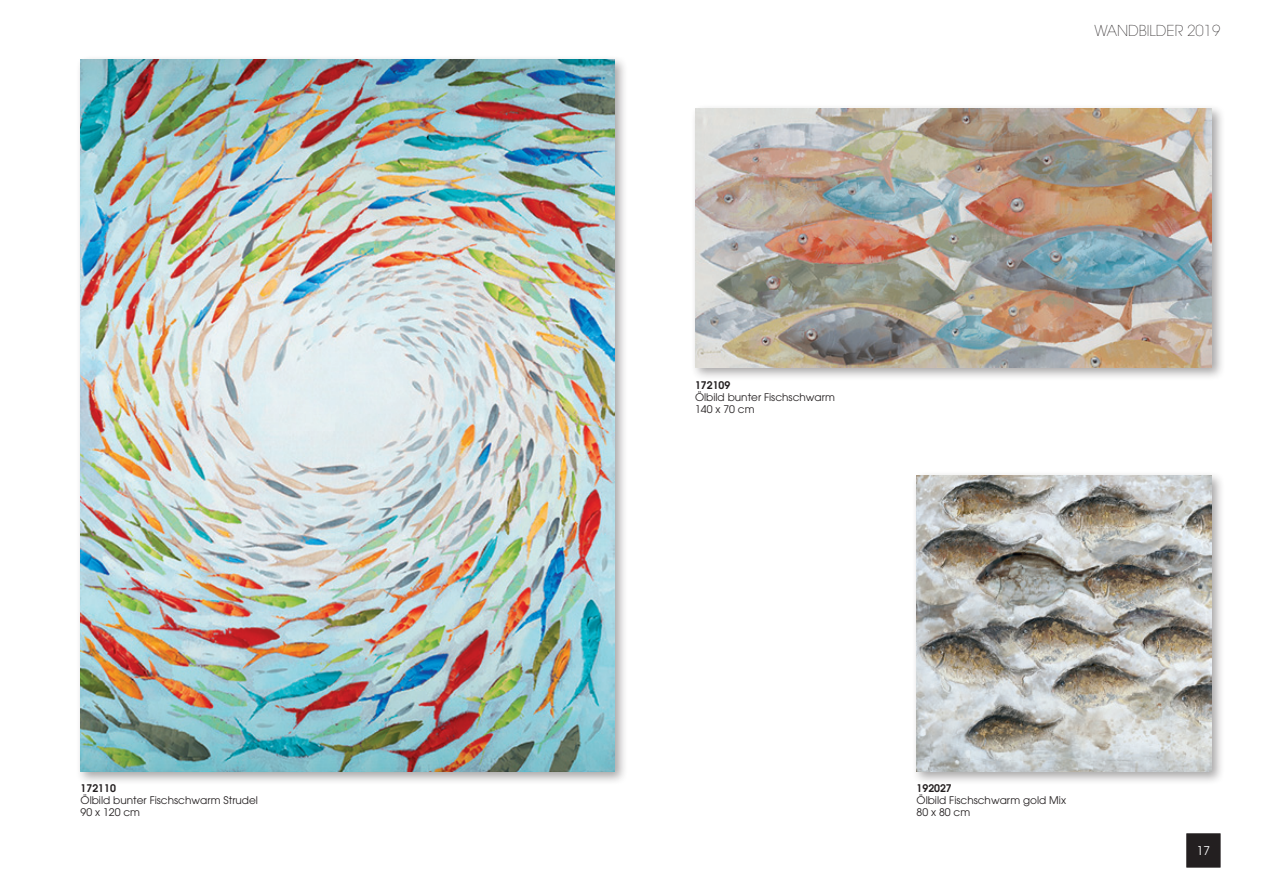
<style>
.page{position:relative;width:1263px;height:893px;background:#fff}
.page>*{position:absolute;margin:0;border:0;box-sizing:border-box;transform-origin:0 0}
.t1{font:200 15px "Avant Garde LT";color:#231f20}
.t2{font:12px "Avant Garde LT";color:#fff}
.t3{font:10.5px/12px "Avant Garde LT";color:#231f20}
.t4{font:600 10.5px "Avant Garde LT";color:#231f20}
</style>
<div class="page">
<div style="left:76px;top:55px;width:552px;height:730px;background:#231f20;opacity:.4"></div>
<img style="left:81px;top:60px;width:533px;height:711px">
<div style="left:912px;top:471px;width:313px;height:314px;background:#231f20;opacity:.4"></div>
<img style="left:916px;top:476px;width:296px;height:295px">
<div style="left:690px;top:104px;width:535px;height:277px;background:#231f20;opacity:.4"></div>
<img style="left:695px;top:109px;width:517px;height:258px">
<div style="left:1186px;top:833px;width:34px;height:34px;background:#231f20;border:1px solid #231f20"></div>
<p class="t4" style="left:81px;top:782px;width:37px">172110</p>
<p class="t3" style="left:81px;top:795px;width:179px">Ölbild bunter Fischschwarm Strudel<br>90 x 120 cm</p>
<p class="t4" style="left:695px;top:378px;width:37px">172109</p>
<p class="t3" style="left:695px;top:391px;width:142px">Ölbild bunter Fischschwarm<br>140 x 70 cm</p>
<h1 class="t1" style="left:1094px;top:21px;width:128px">WANDBILDER 2019</h1>
<p class="t4" style="left:916px;top:782px;width:37px">192027</p>
<p class="t3" style="left:916px;top:795px;width:151px">Ölbild Fischschwarm gold Mix<br>80 x 80 cm</p>
<p class="t2" style="left:1197px;top:844px;width:15px">17</p>
</div>
